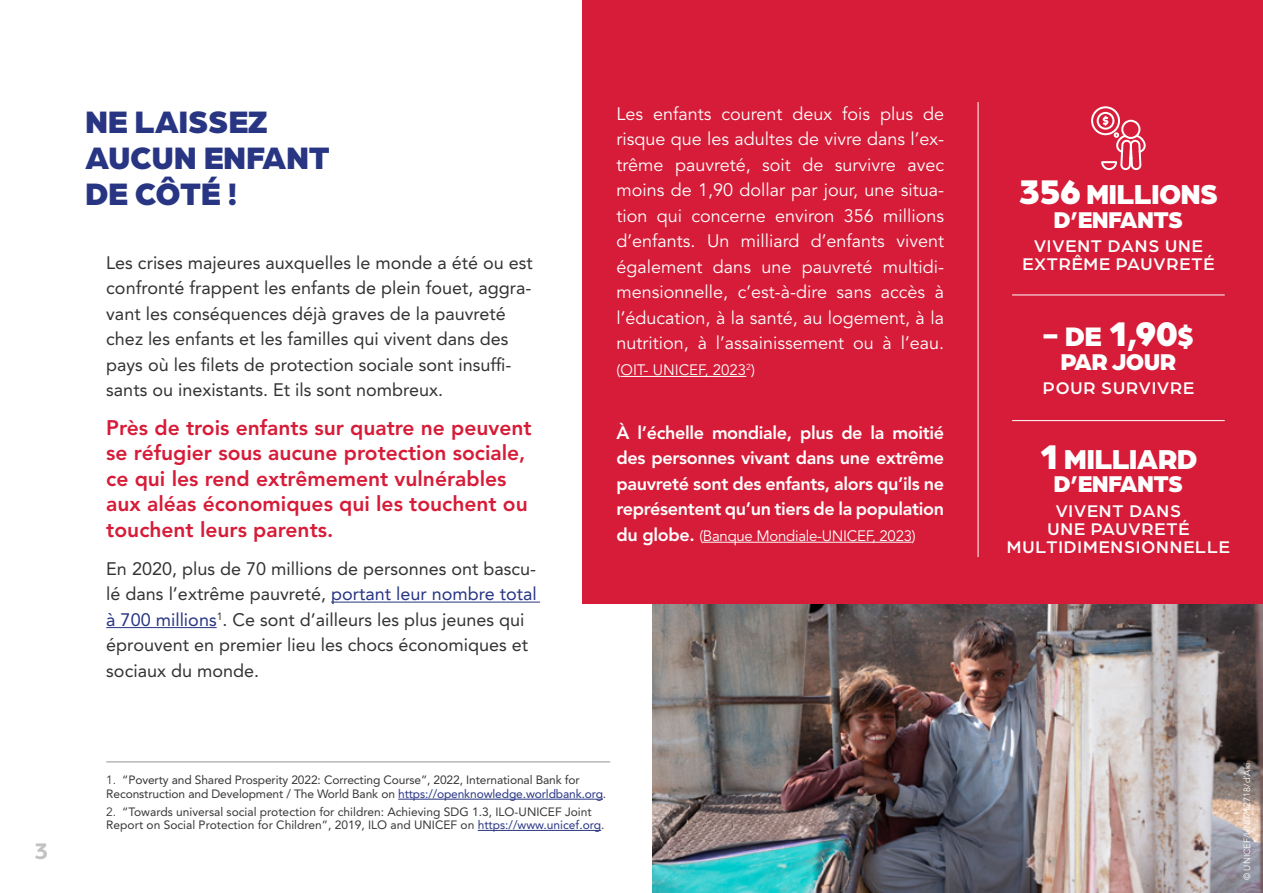
<style>
.page{position:relative;width:1263px;height:893px;background:#fff}
.page>*{position:absolute;margin:0;border:0;box-sizing:border-box;transform-origin:0 0}
.t1{font:900 36.45px "Arboria";color:#fff}
.t2{font:900 33px/36px "Arboria";letter-spacing:-.01em;color:#283583}
.t3{font:900 29.1px "Arboria";letter-spacing:-.025em;color:#fff}
.t4{font:900 24.3px "Arboria";letter-spacing:-.025em;color:#fff}
.t5{font:700 24px "Arboria";color:#c2c2c2}
.t6{font:800 21px/25.5px "Avenir LT Std";color:#d61c38}
.t7{font:18px/25.5px "Avenir LT Std";color:#333}
.t8{font:18px/25.5px "Avenir LT Std";color:#fff;text-align:justify}
.t9{font:800 18px/25.5px "Avenir LT Std";letter-spacing:-.02em;color:#fff;text-align:justify}
.t10{font:500 18px/18px "Arboria";letter-spacing:.05em;color:#fff;text-align:center}
.t11{font:15px "Avenir LT Std";letter-spacing:-.02em;color:#fff}
.t12{font:15px "Avenir LT Std";color:#fff}
.t13{font:12px/13.5px "Avenir LT Std";letter-spacing:-.01em;color:#383638}
.t14{font:9px "Avenir LT Std";color:#fff}
.s1{color:#283583}
.s2{font-weight:800;font-size:18px}
.s3{font-style:inherit}
.s4{font-size:36.45px}
.s5{font-size:30px}
.s6{font-size:28.5px}
</style>
<div class="page">
<img style="left:653px;top:604px;width:610px;height:289px">
<hr style="left:331px;top:602px;width:209px;height:1px;background:#283583">
<hr style="left:106px;top:627px;width:111px;height:1px;background:#283583">
<div style="left:583px;top:0;width:680px;height:604px;background:#d61c38"></div>
<hr style="left:620px;top:376px;width:126px;height:1px;background:#fff">
<hr style="left:703px;top:542px;width:209px;height:1px;background:#fff">
<hr style="left:398px;top:799px;width:205px;height:1px;background:#283583">
<hr style="left:478px;top:830px;width:123px;height:1px;background:#283583">
<hr style="left:106px;top:761px;width:504px;height:2px;background:#b8b8b9">
<hr style="left:978px;top:102px;width:1px;height:455px;background:#fff">
<svg style="left:1091px;top:106px;width:55px;height:64px"></svg>
<hr style="left:1012px;top:295px;width:213px;height:1px;background:#fff">
<hr style="left:1012px;top:420px;width:213px;height:1px;background:#fff">
<h2 class="t2" style="left:85px;top:102px;width:246px">NE LAISSEZ<br>AUCUN ENFANT<br>DE CÔTÉ !</h2>
<p class="t7" style="left:106px;top:250px;width:428px">Les crises majeures auxquelles le monde a été ou est confronté frappent les enfants de plein fouet, aggra&shy;vant les conséquences déjà graves de la pauvreté chez les enfants et les familles qui vivent dans des pays où les filets de protection sociale sont insuffi&shy;sants ou inexistants. Et ils sont nombreux.</p>
<p class="t6" style="left:106px;top:414px;width:427px">Près de trois enfants sur quatre ne peuvent se réfugier sous aucune protection sociale, ce qui les rend extrêmement vulnérables aux aléas économiques qui les touchent ou touchent leurs parents.</p>
<p class="t7" style="left:106px;top:556px;width:432px">En 2020, plus de 70 millions de personnes ont bascu&shy;lé dans l’extrême pauvreté, <span class="s1">portant leur nombre total à 700 millions</span><sup>1</sup>. Ce sont d’ailleurs les plus jeunes qui éprouvent en premier lieu les chocs économiques et sociaux du monde.</p>
<p class="t8" style="left:617px;top:101px;width:329px">Les enfants courent deux fois plus de risque que les adultes de vivre dans l’ex&shy;trême pauvreté, soit de survivre avec moins de 1,90 dollar par jour, une situa&shy;tion qui concerne environ 356 millions d’enfants. Un milliard d’enfants vivent également dans une pauvreté multidi&shy;mensionnelle, c’est-à-dire sans accès à l’éducation, à la santé, au logement, à la nutrition, à l’assainissement ou à l’eau.</p>
<p class="t12" style="left:617px;top:361px;width:140px">(OIT- UNICEF, 2023<sup>2</sup>)</p>
<p class="t9" style="left:617px;top:420px;width:329px">À l’échelle mondiale, plus de la moitié des personnes vivant dans une extrême pauvreté sont des enfants, alors qu’ils ne représentent qu’un tiers de la population</p>
<p class="t11" style="left:617px;top:527px;width:301px"><span class="s2">du globe.</span> (Banque Mondiale-UNICEF, 2023)</p>
<h3 class="t5" style="left:34px;top:834px;width:15px">3</h3>
<p class="t13" style="left:106px;top:774px;width:501px"><span class="s3">1.</span> “Poverty and Shared Prosperity 2022: Correcting Course”, 2022, International Bank for<br>Reconstruction and Development / The World Bank on <span class="s1">https://openknowledge.worldbank.org</span>.</p>
<p class="t13" style="left:106px;top:805px;width:500px"><span class="s3">2.</span> “Towards universal social protection for children: Achieving SDG 1.3, ILO-UNICEF Joint<br>Report on Social Protection for Children”, 2019, ILO and UNICEF on <span class="s1">https://www.unicef.org</span>.</p>
<h3 class="t3" style="left:1018px;top:174px;width:201px"><span class="s4">356</span> MILLIONS</h3>
<h3 class="t4" style="left:1053px;top:202px;width:131px">D’ENFANTS</h3>
<p class="t10" style="left:1022px;top:236px;width:193px">VIVENT DANS UNE<br>EXTRÊME PAUVRETÉ</p>
<h1 class="t1" style="left:1043px;top:308px;width:152px"><span class="s5">-</span> <span class="s6">DE</span> 1,90<span class="s6">$</span></h1>
<h3 class="t4" style="left:1060px;top:344px;width:117px">PAR JOUR</h3>
<p class="t10" style="left:1043px;top:378px;width:153px">POUR SURVIVRE</p>
<h3 class="t3" style="left:1039px;top:438px;width:160px"><span class="s4">1</span> MILLIARD</h3>
<h3 class="t4" style="left:1053px;top:466px;width:131px">D’ENFANTS</h3>
<p class="t10" style="left:1007px;top:501px;width:224px">VIVENT DANS<br>UNE PAUVRETÉ<br>MULTIDIMENSIONNELLE</p>
<p class="t14" style="left:1242px;top:880px;width:119px;rotate:-90deg">© UNICEF/UN0712718/d’Aki</p>
</div>
